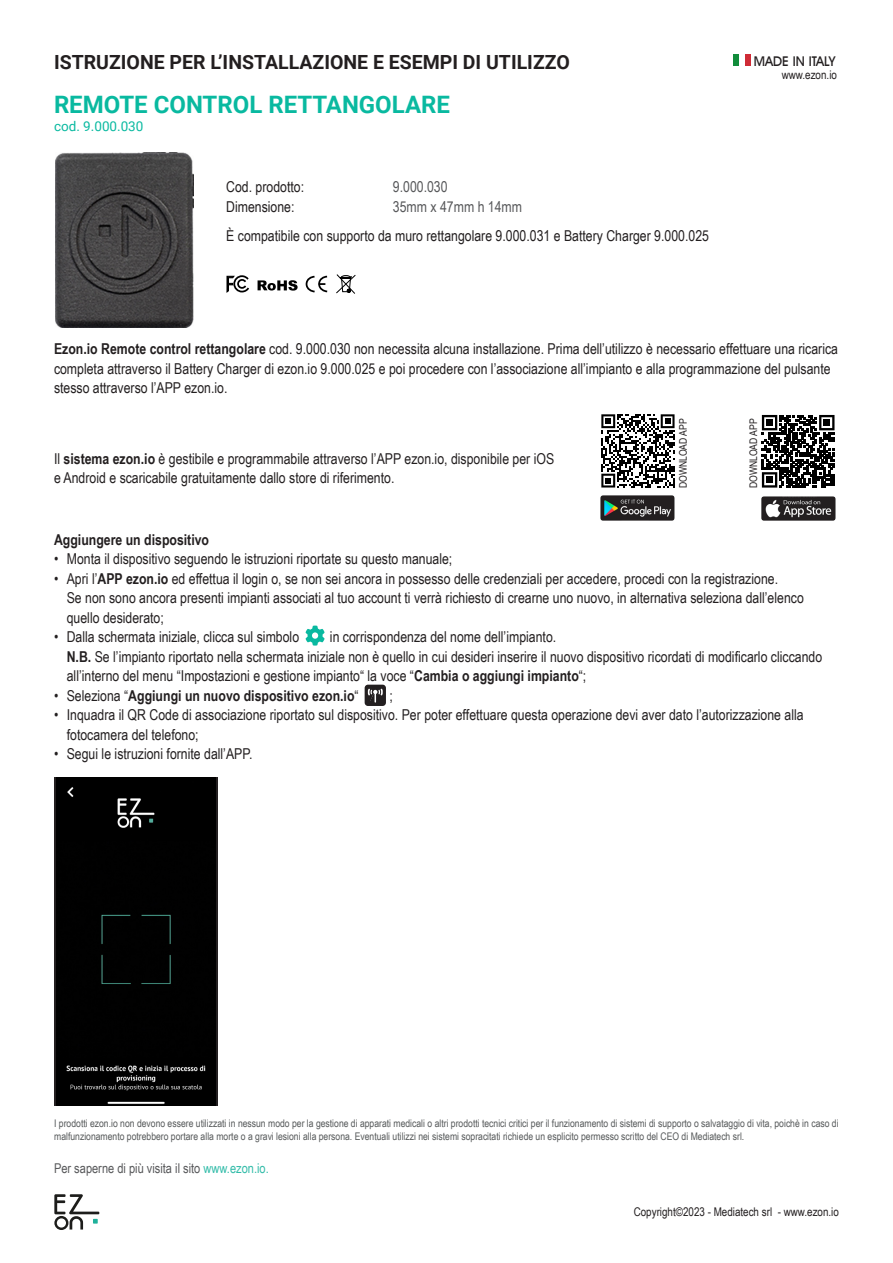
<style>
.page{position:relative;width:893px;height:1263px;background:#fff}
.page>*{position:absolute;margin:0;border:0;box-sizing:border-box;transform-origin:0 0}
.t1{font:700 24px "Roboto";color:#09b9a0}
.t2{font:700 19.5px "Roboto";color:#231f20}
.t3{font:15px/19.5px "Arial Narrow";color:#231f20}
.t4{font:700 15px "Arial Narrow";color:#231f20}
.t5{font:15px "Arial Narrow";color:#57585a}
.t6{font:13.5px "Arial Narrow";color:#57585a}
.t7{font:13.5px "Roboto";color:#09b9a0}
.t8{font:500 13.5px "Avant Garde IT Cby BT";color:#231f20}
.t9{font:12px "Arial Narrow";color:#231f20}
.t10{font:10.5px/13.5px "Arial Narrow";color:#56595a}
.t11{font:10.5px "Arial Narrow";color:#231f20}
.s1{font-weight:700}
.s2{font-weight:400}
.s3{color:#33bca9}
</style>
<div class="page">
<svg style="left:54px;top:1194px;width:45px;height:36px"></svg>
<div style="left:733px;top:54px;width:6px;height:12px;background:#118c3b"></div>
<div style="left:745px;top:54px;width:6px;height:12px;background:#cf2b36"></div>
<svg style="left:258px;top:280px;width:40px;height:11px"></svg>
<svg style="left:226px;top:275px;width:23px;height:18px"></svg>
<svg style="left:305px;top:275px;width:23px;height:18px"></svg>
<svg style="left:336px;top:274px;width:20px;height:20px"></svg>
<svg style="left:306px;top:626px;width:19px;height:20px"></svg>
<svg style="left:601px;top:414px;width:74px;height:73px"></svg>
<img style="left:600px;top:496px;width:75px;height:24px">
<img style="left:762px;top:496px;width:74px;height:24px">
<svg style="left:762px;top:415px;width:72px;height:73px"></svg>
<div style="left:766px;top:419px;width:7px;height:7px;background:#000"></div>
<div style="left:823px;top:419px;width:7px;height:7px;background:#000"></div>
<div style="left:766px;top:477px;width:7px;height:6px;background:#000"></div>
<div style="left:365px;top:685px;width:21px;height:21px;background:#231f20;border-radius:3px"></div>
<svg style="left:368px;top:689px;width:15px;height:14px"></svg>
<img style="left:55px;top:152px;width:138px;height:176px">
<div style="left:54px;top:777px;width:164px;height:328px;background:#231f20"></div>
<div style="left:56px;top:777px;width:160px;height:328px;background:#000"></div>
<h2 class="t2" style="left:54px;top:48px;width:517px">ISTRUZIONE PER L’INSTALLAZIONE E ESEMPI DI UTILIZZO</h2>
<p class="t1" style="left:54px;top:87px;width:398px">REMOTE CONTROL RETTANGOLARE</p>
<p class="t7" style="left:54px;top:116px;width:91px">cod. 9.000.030</p>
<p class="t3" style="left:226px;top:177px;width:79px">Cod. prodotto:</p>
<p class="t3" style="left:226px;top:196px;width:70px">Dimensione:</p>
<p class="t5" style="left:393px;top:176px;width:56px">9.000.030</p>
<p class="t5" style="left:393px;top:196px;width:131px">35mm x 47mm h 14mm</p>
<p class="t3" style="left:226px;top:225px;width:484px">È compatibile con supporto da muro rettangolare 9.000.031 e Battery Charger 9.000.025</p>
<p class="t8" style="left:754px;top:53px;width:83px">MADE IN ITALY</p>
<p class="t9" style="left:782px;top:66px;width:57px">www.ezon.io</p>
<p class="t3" style="left:54px;top:339px;width:786px"><span class="s1">Ezon.io Remote control rettangolare</span> cod. 9.000.030 non necessita alcuna installazione. Prima dell’utilizzo è necessario effettuare una ricarica completa attraverso il Battery Charger di ezon.io 9.000.025 e poi procedere con l’associazione all’impianto e alla programmazione del pulsante stesso attraverso l’APP ezon.io.</p>
<p class="t3" style="left:54px;top:448px;width:502px">Il <span class="s1">sistema ezon.io</span> è gestibile e programmabile attraverso l’APP ezon.io, disponibile per iOS e Android e scaricabile gratuitamente dallo store di riferimento.</p>
<p class="t11" style="left:675px;top:488px;width:71px;rotate:-90deg">DOWNLOAD APP</p>
<p class="t11" style="left:746px;top:488px;width:71px;rotate:-90deg">DOWNLOAD APP</p>
<p class="t4" style="left:54px;top:528px;width:157px">Aggiungere un dispositivo</p>
<p class="t3" style="left:54px;top:548px;width:400px">• Monta il dispositivo seguendo le istruzioni riportate su questo manuale;</p>
<p class="t3" style="left:67px;top:568px;width:739px;text-indent:-13px">• Apri l’<span class="s1">APP ezon.io</span> ed effettua il login o, se non sei ancora in possesso delle credenziali per accedere, procedi con la registrazione.<br>Se non sono ancora presenti impianti associati al tuo account ti verrà richiesto di crearne uno nuovo, in alternativa seleziona dall’elenco quello desiderato;</p>
<p class="t3" style="left:54px;top:626px;width:247px">• Dalla schermata iniziale, clicca sul simbolo</p>
<p class="t3" style="left:67px;top:626px;width:757px;text-indent:263px">in corrispondenza del nome dell’impianto.<br><span class="s1">N.B.</span> Se l’impianto riportato nella schermata iniziale non è quello in cui desideri inserire il nuovo dispositivo ricordati di modificarlo cliccando all’interno del menu “Impostazioni e gestione impianto“ la voce “<span class="s1">Cambia o aggiungi impianto</span>“;</p>
<p class="t4" style="left:54px;top:684px;width:306px"><span class="s2">• Seleziona “</span>Aggiungi un nuovo dispositivo ezon.io<span class="s2">“</span></p>
<p class="t3" style="left:389px;top:685px;width:5px">;</p>
<p class="t3" style="left:67px;top:704px;width:738px;text-indent:-13px">• Inquadra il QR Code di associazione riportato sul dispositivo. Per poter effettuare questa operazione devi aver dato l’autorizzazione alla fotocamera del telefono;</p>
<p class="t3" style="left:54px;top:743px;width:200px">• Segui le istruzioni fornite dall’APP.</p>
<p class="t10" style="left:54px;top:1116px;width:786px">I prodotti ezon.io non devono essere utilizzati in nessun modo per la gestione di apparati medicali o altri prodotti tecnici critici per il funzionamento di sistemi di supporto o salvataggio di vita, poichè in caso di malfunzionamento potrebbero portare alla morte o a gravi lesioni alla persona. Eventuali utilizzi nei sistemi sopracitati richiede un esplicito permesso scritto del CEO di Mediatech srl.</p>
<p class="t6" style="left:54px;top:1158px;width:216px">Per saperne di più visita il sito <span class="s3">www.ezon.io.</span></p>
<p class="t9" style="left:634px;top:1203px;width:207px">Copyright©2023 - Mediatech srl - www.ezon.io</p>
</div>
